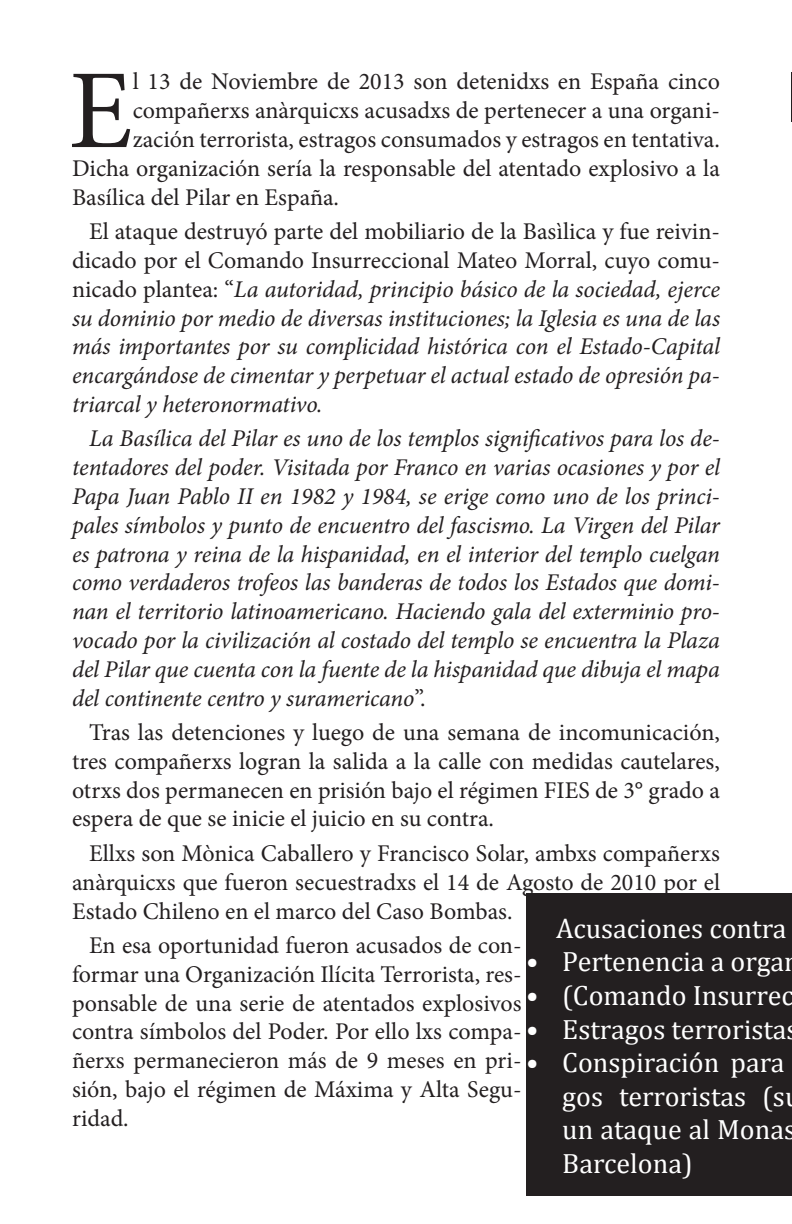
<style>
.page{position:relative;width:792px;height:1224px;background:#fff}
.page>*{position:absolute;margin:0;border:0;box-sizing:border-box;transform-origin:0 0}
.Predeterminado{font:112.6px "Minion Pro";color:#231f20}
.t1{font:28px/33.6px "Cambria";color:#fff}
.Predeterminado-2{font:italic 24px/28.8px "Minion Pro";letter-spacing:-.01em;color:#231f20;text-align:justify}
.Predeterminado-3{font:24px/28.8px "Minion Pro";color:#231f20;text-align:justify}
.s1{font-style:normal}
</style>
<div class="page">
<hr style="left:791px;top:72px;width:1px;height:50px;background:#231f20">
<div style="left:526px;top:893px;width:266px;height:303px;background:#231f20"></div>
<p class="Predeterminado" style="left:69px;top:36px;width:65px">E</p>
<p class="Predeterminado-3" style="left:133px;top:67px;width:589px">l 13 de Noviembre de 2013 son detenidxs en España cinco</p>
<p class="Predeterminado-3" style="left:133px;top:96px;width:589px">compañerxs anàrquicxs acusadxs de pertenecer a una organi-</p>
<p class="Predeterminado-3" style="left:133px;top:125px;width:589px">zación terrorista, estragos consumados y estragos en tentativa.</p>
<p class="Predeterminado-3" style="left:72px;top:154px;width:649px">Dicha organización sería la responsable del atentado explosivo a la</p>
<p class="Predeterminado-3" style="left:72px;top:183px;width:269px">Basílica del Pilar en España.</p>
<p class="Predeterminado-2" style="left:72px;top:217px;width:650px;text-indent:17px"><span class="s1">El ataque destruyó parte del mobiliario de la Basìlica y fue reivin&shy;dicado por el Comando Insurreccional Mateo Morral, cuyo comu&shy;nicado plantea: “</span>La autoridad, principio básico de la sociedad, ejerce su dominio por medio de diversas instituciones; la Iglesia es una de las más importantes por su complicidad histórica con el Estado-Capital encargándose de cimentar y perpetuar el actual estado de opresión pa&shy;triarcal y heteronormativo.</p>
<p class="Predeterminado-2" style="left:72px;top:424px;width:650px;text-indent:17px">La Basílica del Pilar es uno de los templos significativos para los de&shy;tentadores del poder. Visitada por Franco en varias ocasiones y por el Papa Juan Pablo II en 1982 y 1984, se erige como uno de los princi&shy;pales símbolos y punto de encuentro del fascismo. La Virgen del Pilar es patrona y reina de la hispanidad, en el interior del templo cuelgan como verdaderos trofeos las banderas de todos los Estados que domi&shy;nan el territorio latinoamericano. Haciendo gala del exterminio pro&shy;vocado por la civilización al costado del templo se encuentra la Plaza del Pilar que cuenta con la fuente de la hispanidad que dibuja el mapa del continente centro y suramericano<span class="s1">”.</span></p>
<p class="Predeterminado-3" style="left:72px;top:718px;width:649px;text-indent:17px">Tras las detenciones y luego de una semana de incomunicación, tres compañerxs logran la salida a la calle con medidas cautelares, otrxs dos permanecen en prisión bajo el régimen FIES de 3° grado a espera de que se inicie el juicio en su contra.</p>
<p class="Predeterminado-3" style="left:72px;top:839px;width:650px;text-indent:17px">Ellxs son Mònica Caballero y Francisco Solar, ambxs compañerxs anàrquicxs que fueron secuestradxs el 14 de Agosto de 2010 por el Estado Chileno en el marco del Caso Bombas.</p>
<p class="Predeterminado-3" style="left:72px;top:931px;width:451px;text-indent:17px">En esa oportunidad fueron acusados de con&shy;formar una Organización Ilícita Terrorista, res&shy;ponsable de una serie de atentados explosivos contra símbolos del Poder. Por ello lxs compa&shy;ñerxs permanecieron más de 9 meses en pri&shy;sión, bajo el régimen de Máxima y Alta Segu&shy;ridad.</p>
<p class="t1" style="left:556px;top:911px;width:232px">Acusaciones contra</p>
<p class="t1" style="left:526px;top:945px;width:275px">• Pertenencia a organ</p>
<p class="t1" style="left:526px;top:978px;width:269px">• (Comando Insurrec</p>
<p class="t1" style="left:526px;top:1012px;width:262px">• Estragos terrorista</p>
<p class="t1" style="left:562px;top:1046px;width:235px;text-indent:-36px">• Conspiración para gos terroristas (s un ataque al Monas<br>Barcelona)</p>
</div>
